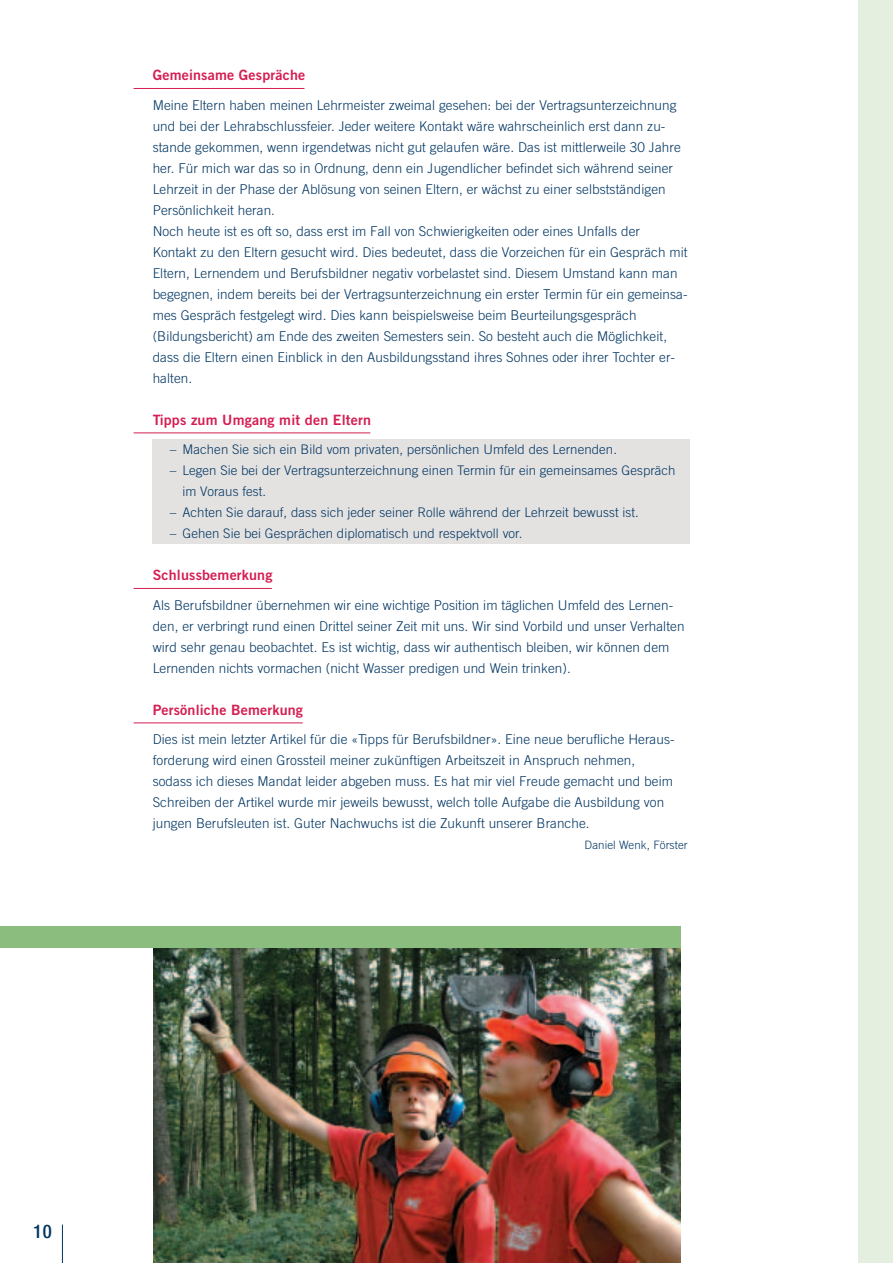
<style>
.page{position:relative;width:893px;height:1263px;background:#fff}
.page>*{position:absolute;margin:0;border:0;box-sizing:border-box;transform-origin:0 0}
.t1{font:500 condensed 18.75px "Helvetica Neue";color:#003562}
.t2{font:14.25px "Trade Gothic Bold Two";letter-spacing:.01em;color:#d51e52}
.t3{font:300 13.5px/21px "Trade Gothic";letter-spacing:.005em;color:#003562}
.t4{font:300 13.2px/21px "Trade Gothic";letter-spacing:.005em;color:#003562}
.t5{font:300 11.55px "Trade Gothic";letter-spacing:.005em;color:#003562}
</style>
<div class="page">
<div style="left:153px;top:440px;width:536px;height:104px;background:#e4e2e1"></div>
<img style="left:153px;top:947px;width:528px;height:316px">
<div style="left:0;top:926px;width:681px;height:21px;background:#8bbd7e"></div>
<hr style="left:62px;top:1225px;width:1px;height:38px;background:#003562">
<div style="left:858px;top:0;width:34px;height:1263px;background:#e5efe0"></div>
<hr style="left:133px;top:88px;width:171px;height:1px;background:#d51e52">
<hr style="left:133px;top:432px;width:237px;height:1px;background:#d51e52">
<hr style="left:133px;top:588px;width:139px;height:1px;background:#d51e52">
<hr style="left:133px;top:722px;width:170px;height:1px;background:#d51e52">
<p class="t2" style="left:153px;top:70px;width:154px">Gemeinsame Gespräche</p>
<p class="t3" style="left:153px;top:96px;width:536px">Meine Eltern haben meinen Lehrmeister zweimal gesehen: bei der Vertragsunterzeichnung und bei der Lehrabschlussfeier. Jeder weitere Kontakt wäre wahrscheinlich erst dann zu&shy;stande gekommen, wenn irgendetwas nicht gut gelaufen wäre. Das ist mittlerweile 30 Jahre her. Für mich war das so in Ordnung, denn ein Jugendlicher befindet sich während seiner Lehrzeit in der Phase der Ablösung von seinen Eltern, er wächst zu einer selbstständigen Persönlichkeit heran.<br>Noch heute ist es oft so, dass erst im Fall von Schwierigkeiten oder eines Unfalls der<br>Kontakt zu den Eltern gesucht wird. Dies bedeutet, dass die Vorzeichen für ein Gespräch mit Eltern, Lernendem und Berufsbildner negativ vorbelastet sind. Diesem Umstand kann man begegnen, indem bereits bei der Vertragsunterzeichnung ein erster Termin für ein gemeinsa&shy;mes Gespräch festgelegt wird. Dies kann beispielsweise beim Beurteilungsgespräch (Bildungsbericht) am Ende des zweiten Semesters sein. So besteht auch die Möglichkeit, dass die Eltern einen Einblick in den Ausbildungsstand ihres Sohnes oder ihrer Tochter er&shy;halten.</p>
<p class="t2" style="left:153px;top:415px;width:220px">Tipps zum Umgang mit den Eltern</p>
<p class="t4" style="left:170px;top:440px;width:449px">– Machen Sie sich ein Bild vom privaten, persönlichen Umfeld des Lernenden.</p>
<p class="t4" style="left:182px;top:461px;width:494px;text-indent:-13px">– Legen Sie bei der Vertragsunterzeichnung einen Termin für ein gemeinsames Gespräch im Voraus fest.</p>
<p class="t4" style="left:170px;top:503px;width:470px">– Achten Sie darauf, dass sich jeder seiner Rolle während der Lehrzeit bewusst ist.</p>
<p class="t4" style="left:170px;top:524px;width:354px">– Gehen Sie bei Gesprächen diplomatisch und respektvoll vor.</p>
<p class="t2" style="left:153px;top:570px;width:121px">Schlussbemerkung</p>
<p class="t3" style="left:153px;top:596px;width:533px">Als Berufsbildner übernehmen wir eine wichtige Position im täglichen Umfeld des Lernen&shy;den, er verbringt rund einen Drittel seiner Zeit mit uns. Wir sind Vorbild und unser Verhalten wird sehr genau beobachtet. Es ist wichtig, dass wir authentisch bleiben, wir können dem Lernenden nichts vormachen (nicht Wasser predigen und Wein trinken).</p>
<p class="t2" style="left:153px;top:705px;width:152px">Persönliche Bemerkung</p>
<p class="t3" style="left:153px;top:730px;width:523px">Dies ist mein letzter Artikel für die «Tipps für Berufsbildner». Eine neue berufliche Heraus&shy;forderung wird einen Grossteil meiner zukünftigen Arbeitszeit in Anspruch nehmen, sodass ich dieses Mandat leider abgeben muss. Es hat mir viel Freude gemacht und beim Schreiben der Artikel wurde mir jeweils bewusst, welch tolle Aufgabe die Ausbildung von jungen Berufsleuten ist. Guter Nachwuchs ist die Zukunft unserer Branche.</p>
<p class="t5" style="left:584px;top:841px;width:105px">Daniel Wenk, Förster</p>
<h1 class="t1" style="left:33px;top:1225px;width:20px">10</h1>
</div>
